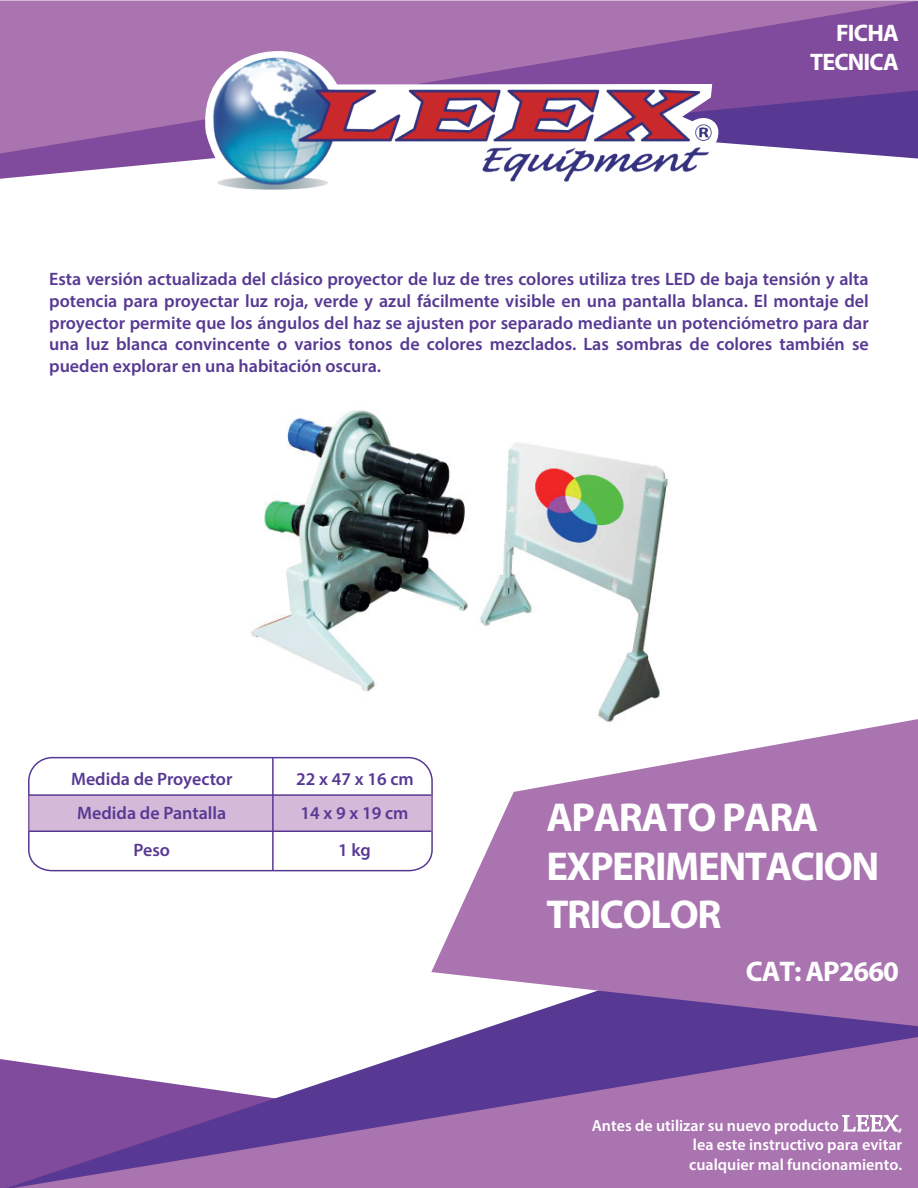
<style>
.page{position:relative;width:918px;height:1188px;background:#fff}
.page>*{position:absolute;margin:0;border:0;box-sizing:border-box;transform-origin:0 0}
.t1{font:700 40.5px/48.6px "Myriad Pro";letter-spacing:-.035em;color:#fff}
.t2{font:700 28.5px "Myriad Pro";letter-spacing:-.035em;color:#fff}
.t3{font:700 24px/28.8px "Myriad Pro";letter-spacing:-.035em;color:#fff;text-align:right}
.t4{font:600 18px/21.6px "Myriad Pro";color:#573993;text-align:justify}
.t5{font:600 16.05px/19.4px "Myriad Pro";color:#fff;text-align:justify}
.s1{font-family:"Palatino Linotype";font-weight:400;font-size:22.5px}
</style>
<div class="page">
<svg style="left:0;top:154px;width:918px;height:25px"></svg>
<svg style="left:0;top:1px;width:918px;height:153px;background:#9764a9"></svg>
<svg style="left:7px;top:1026px;width:911px;height:162px"></svg>
<svg style="left:13px;top:1037px;width:905px;height:151px;background:#9971b0"></svg>
<svg style="left:431px;top:719px;width:487px;height:307px;fill:#aa74b1"></svg>
<svg style="left:841px;top:1105px;width:58px;height:53px;background:#b484ba"></svg>
<svg style="left:28px;top:756px;width:406px;height:116px"></svg>
<div style="left:29px;top:795px;width:404px;height:36px;background:#d4b9d8"></div>
<hr style="left:272px;top:758px;width:2px;height:112px;background:#573993">
<svg style="left:190px;top:51px;width:536px;height:128px"></svg>
<img style="left:205px;top:46px;width:513px;height:144px">
<hr style="left:29px;top:794px;width:402px;height:2px;background:#573993">
<hr style="left:29px;top:831px;width:402px;height:1px;background:#573993">
<img style="left:251px;top:410px;width:428px;height:324px">
<h3 class="t3" style="left:810px;top:18px;width:90px">FICHA<br>TECNICA</h3>
<p class="t4" style="left:49px;top:268px;width:821px">Esta versión actualizada del clásico proyector de luz de tres colores utiliza tres LED de baja tensión y alta potencia para proyectar luz roja, verde y azul fácilmente visible en una pantalla blanca. El montaje del proyector permite que los ángulos del haz se ajusten por separado mediante un potenciómetro para dar una luz blanca convincente o varios tonos de colores mezclados. Las sombras de colores también se pueden explorar en una habitación oscura.</p>
<p class="t4" style="left:71px;top:767px;width:163px">Medida de Proyector</p>
<p class="t4" style="left:296px;top:767px;width:119px">22 x 47 x 16 cm</p>
<p class="t4" style="left:77px;top:802px;width:151px">Medida de Pantalla</p>
<p class="t4" style="left:300px;top:794px;width:109px;line-height:37.3px;text-align:center">14 x 9 x 19 cm<br>1 kg</p>
<p class="t4" style="left:133px;top:839px;width:38px">Peso</p>
<h1 class="t1" style="left:546px;top:792px;width:335px">APARATO PARA<br>EXPERIMENTACION<br>TRICOLOR</h1>
<h2 class="t2" style="left:746px;top:953px;width:155px">CAT: AP2660</h2>
<p class="t5" style="left:689px;top:1116px;width:215px;text-indent:-97px">Antes de utilizar su nuevo producto <span class="s1">LEEX</span>, lea este instructivo para evitar cualquier mal funcionamiento.</p>
</div>
